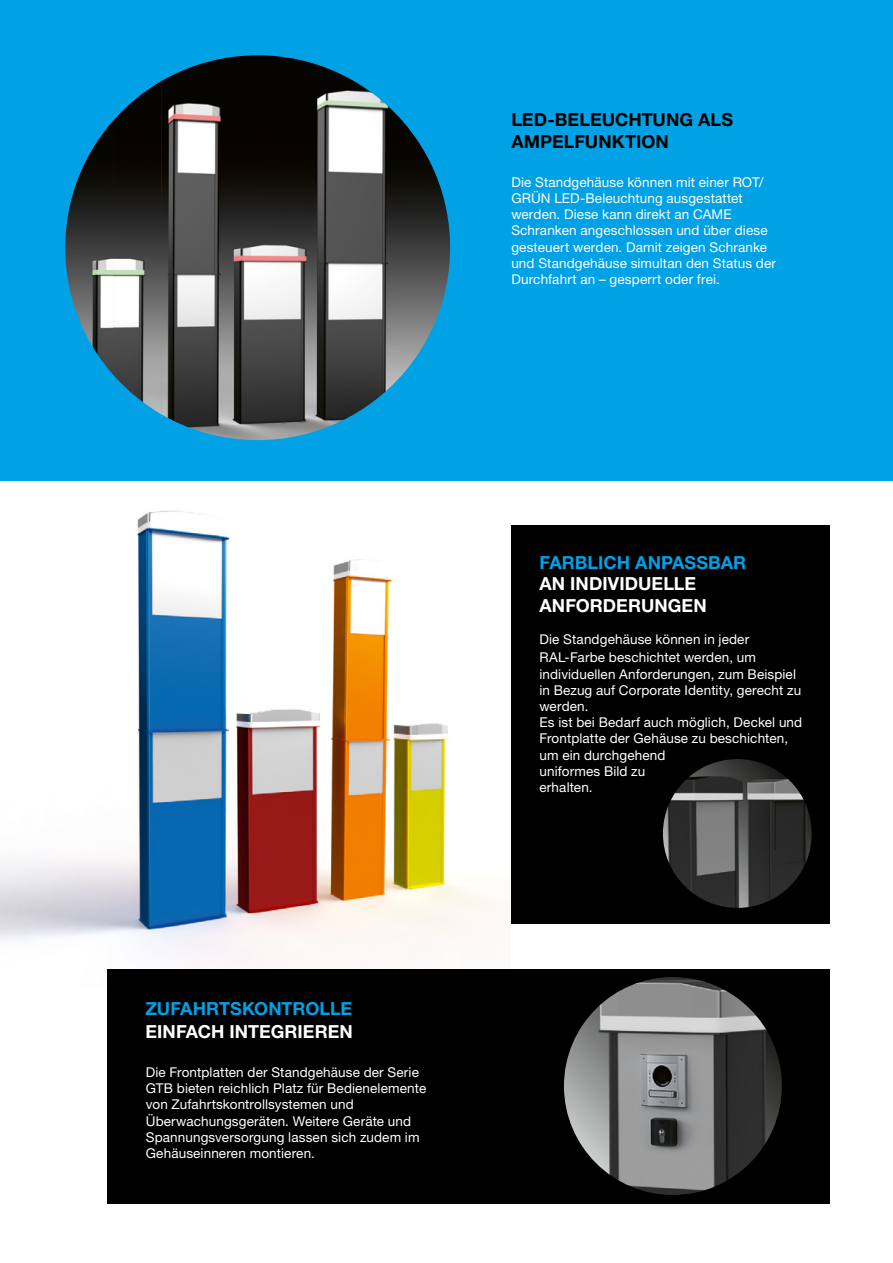
<style>
.page{position:relative;width:893px;height:1263px;background:#fff}
.page>*{position:absolute;margin:0;border:0;box-sizing:border-box;transform-origin:0 0}
.t1{font:700 18px/21.6px "Helvetica Neue LT Pro";letter-spacing:.005em;color:#000}
.t2{font:700 18px/21.6px "Helvetica Neue LTW1 G";letter-spacing:.005em;color:#fff}
.t3{font:700 18px "Helvetica Neue LT Pro";letter-spacing:.005em;color:#fff}
.t4{font:700 18px "Helvetica Neue LTW1 G";color:#00a1e5}
.t5{font:700 18px "Helvetica Neue LT Pro";color:#00a1e5}
.t6{font:13.5px/16.2px "Helvetica Neue LTW1 G";letter-spacing:.01em;color:#fff}
.t7{font:13.5px/16.2px "Helvetica Neue LT Pro";letter-spacing:.01em;color:#fff}
</style>
<div class="page">
<img style="left:0;top:480px;width:459px;height:479px">
<img style="left:459px;top:480px;width:51px;height:456px">
<div style="left:0;top:0;width:893px;height:480px;background:#00a1e5"></div>
<div style="left:511px;top:525px;width:318px;height:399px;background:#000"></div>
<img style="left:161px;top:55px;width:241px;height:385px">
<img style="left:113px;top:81px;width:49px;height:333px">
<img style="left:402px;top:120px;width:48px;height:255px">
<img style="left:65px;top:121px;width:48px;height:254px">
<div style="left:107px;top:969px;width:722px;height:234px;background:#000"></div>
<img style="left:663px;top:759px;width:149px;height:149px;border-radius:74px">
<img style="left:564px;top:977px;width:218px;height:218px;border-radius:109px">
<h1 class="t1" style="left:511px;top:109px;width:223px">LED-BELEUCHTUNG ALS<br>AMPELFUNKTION</h1>
<p class="t6" style="left:511px;top:174px;width:266px">Die Standgehäuse können mit einer ROT/ GRÜN LED-Beleuchtung ausgestattet werden. Diese kann direkt an CAME Schranken angeschlossen und über diese gesteuert werden. Damit zeigen Schranke und Standgehäuse simultan den Status der Durchfahrt an – gesperrt oder frei.</p>
<h1 class="t5" style="left:145px;top:997px;width:208px">ZUFAHRTSKONTROLLE</h1>
<h1 class="t3" style="left:145px;top:1020px;width:209px">EINFACH INTEGRIEREN</h1>
<p class="t7" style="left:146px;top:1064px;width:282px">Die Frontplatten der Standgehäuse der Serie GTB bieten reichlich Platz für Bedienelemente von Zufahrtskontrollsystemen und Überwachungsgeräten. Weitere Geräte und Spannungsversorgung lassen sich zudem im Gehäuseinneren montieren.</p>
<h1 class="t4" style="left:539px;top:551px;width:208px">FARBLICH ANPASSBAR</h1>
<h1 class="t2" style="left:539px;top:573px;width:169px">AN INDIVIDUELLE<br>ANFORDERUNGEN</h1>
<p class="t6" style="left:539px;top:631px;width:218px;line-height:18px">Die Standgehäuse können in jeder<br>RAL-Farbe beschichtet werden, um</p>
<p class="t6" style="left:539px;top:666px;width:264px">individuellen Anforderungen, zum Beispiel in Bezug auf Corporate Identity, gerecht zu werden.<br>Es ist bei Bedarf auch möglich, Deckel und<br>Frontplatte der Gehäuse zu beschichten, um ein durchgehend<br>uniformes Bild zu<br>erhalten.</p>
</div>
